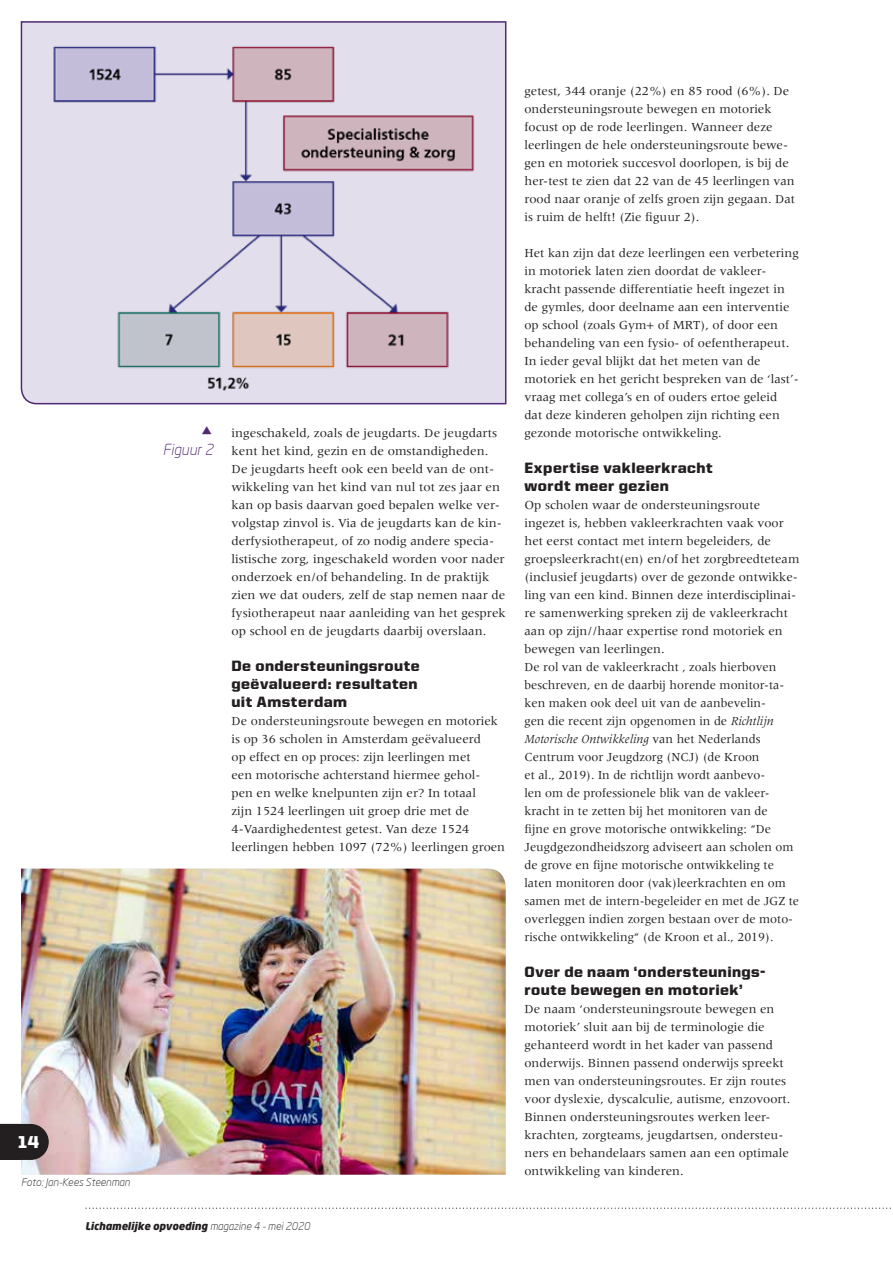
<style>
.page{position:relative;width:893px;height:1263px;background:#fff}
.page>*{position:absolute;margin:0;border:0;box-sizing:border-box;transform-origin:0 0}
.t1{font:900 17.25px "United Sans Reg";color:#fff}
.t2{font:900 15px/18px "United Sans Reg";letter-spacing:.03em;color:#231f20}
.t3{font:italic 300 15px "Neo Sans";color:#512974}
.t4{font:12.75px/18px "Meridien LT Std";color:#231f20}
.t5{font:italic 900 10.5px "Neo Sans";color:#231f20}
.t6{font:italic 300 10.5px "Neo Sans";color:#231f20}
.s1{font-weight:300}
.s2{font-style:italic}
</style>
<div class="page">
<img style="left:21px;top:22px;width:485px;height:382px">
<img style="left:21px;top:869px;width:485px;height:306px">
<svg style="left:0;top:1124px;width:49px;height:36px;background:#322b2c"></svg>
<svg style="left:85px;top:1207px;width:806px;height:2px"></svg>
<h1 class="t1" style="left:18px;top:1133px;width:22px">14</h1>
<p class="t3" style="left:163px;top:440px;width:52px">Figuur 2</p>
<p class="t4" style="left:232px;top:423px;width:276px">ingeschakeld, zoals de jeugdarts. De jeugdarts kent het kind, gezin en de omstandigheden.<br>De jeugdarts heeft ook een beeld van de ont&shy;wikkeling van het kind van nul tot zes jaar en kan op basis daarvan goed bepalen welke ver&shy;volgstap zinvol is. Via de jeugdarts kan de kin&shy;derfysiotherapeut, of zo nodig andere specia&shy;listische zorg, ingeschakeld worden voor nader onderzoek en/of behandeling. In de praktijk zien we dat ouders, zelf de stap nemen naar de fysiotherapeut naar aanleiding van het gesprek op school en de jeugdarts daarbij overslaan.</p>
<p class="t2" style="left:232px;top:656px;width:190px">De ondersteuningsroute geëvalueerd: resultaten uit Amsterdam</p>
<p class="t4" style="left:232px;top:711px;width:275px">De ondersteuningsroute bewegen en motoriek is op 36 scholen in Amsterdam geëvalueerd<br>op effect en op proces: zijn leerlingen met<br>een motorische achterstand hiermee gehol&shy;pen en welke knelpunten zijn er? In totaal<br>zijn 1524 leerlingen uit groep drie met de 4-Vaardighedentest getest. Van deze 1524 leerlingen hebben 1097 (72%) leerlingen groen</p>
<p class="t6" style="left:21px;top:1176px;width:110px">Foto: Jan-Kees Steenman</p>
<p class="t5" style="left:85px;top:1219px;width:226px">Lichamelijke opvoeding <span class="s1">magazine 4 - mei 2020</span></p>
<p class="t4" style="left:524px;top:81px;width:272px">getest, 344 oranje (22%) en 85 rood (6%). De ondersteuningsroute bewegen en motoriek focust op de rode leerlingen. Wanneer deze leerlingen de hele ondersteuningsroute bewe&shy;gen en motoriek succesvol doorlopen, is bij de her-test te zien dat 22 van de 45 leerlingen van rood naar oranje of zelfs groen zijn gegaan. Dat is ruim de helft! (Zie figuur 2).</p>
<p class="t4" style="left:524px;top:243px;width:276px">Het kan zijn dat deze leerlingen een verbetering in motoriek laten zien doordat de vakleer&shy;kracht passende differentiatie heeft ingezet in de gymles, door deelname aan een interventie op school (zoals Gym+ of MRT), of door een behandeling van een fysio- of oefentherapeut.<br>In ieder geval blijkt dat het meten van de motoriek en het gericht bespreken van de ‘last’- vraag met collega’s en of ouders ertoe geleid<br>dat deze kinderen geholpen zijn richting een gezonde motorische ontwikkeling.</p>
<p class="t2" style="left:524px;top:458px;width:190px">Expertise vakleerkracht wordt meer gezien</p>
<p class="t4" style="left:524px;top:495px;width:276px">Op scholen waar de ondersteuningsroute ingezet is, hebben vakleerkrachten vaak voor het eerst contact met intern begeleiders, de groepsleerkracht(en) en/of het zorgbreedteteam (inclusief jeugdarts) over de gezonde ontwikke&shy;ling van een kind. Binnen deze interdisciplinai&shy;re samenwerking spreken zij de vakleerkracht aan op zijn//haar expertise rond motoriek en bewegen van leerlingen.<br>De rol van de vakleerkracht , zoals hierboven beschreven, en de daarbij horende monitor-ta&shy;ken maken ook deel uit van de aanbevelin-<br>gen die recent zijn opgenomen in de <span class="s2">Richtlijn Motorische Ontwikkeling</span> van het Nederlands Centrum voor Jeugdzorg (NCJ) (de Kroon<br>et al., 2019). In de richtlijn wordt aanbevo-<br>len om de professionele blik van de vakleer&shy;kracht in te zetten bij het monitoren van de<br>fijne en grove motorische ontwikkeling: “De Jeugdgezondheidszorg adviseert aan scholen om de grove en fijne motorische ontwikkeling te laten monitoren door (vak)leerkrachten en om samen met de intern-begeleider en met de JGZ te overleggen indien zorgen bestaan over de moto&shy;rische ontwikkeling“ (de Kroon et al., 2019).</p>
<p class="t2" style="left:524px;top:962px;width:242px">Over de naam ‘ondersteunings&shy;route bewegen en motoriek’</p>
<p class="t4" style="left:524px;top:999px;width:267px">De naam ‘ondersteuningsroute bewegen en motoriek’ sluit aan bij de terminologie die gehanteerd wordt in het kader van passend onderwijs. Binnen passend onderwijs spreekt men van ondersteuningsroutes. Er zijn routes voor dyslexie, dyscalculie, autisme, enzovoort.<br>Binnen ondersteuningsroutes werken leer&shy;krachten, zorgteams, jeugdartsen, ondersteu&shy;ners en behandelaars samen aan een optimale ontwikkeling van kinderen.</p>
</div>
